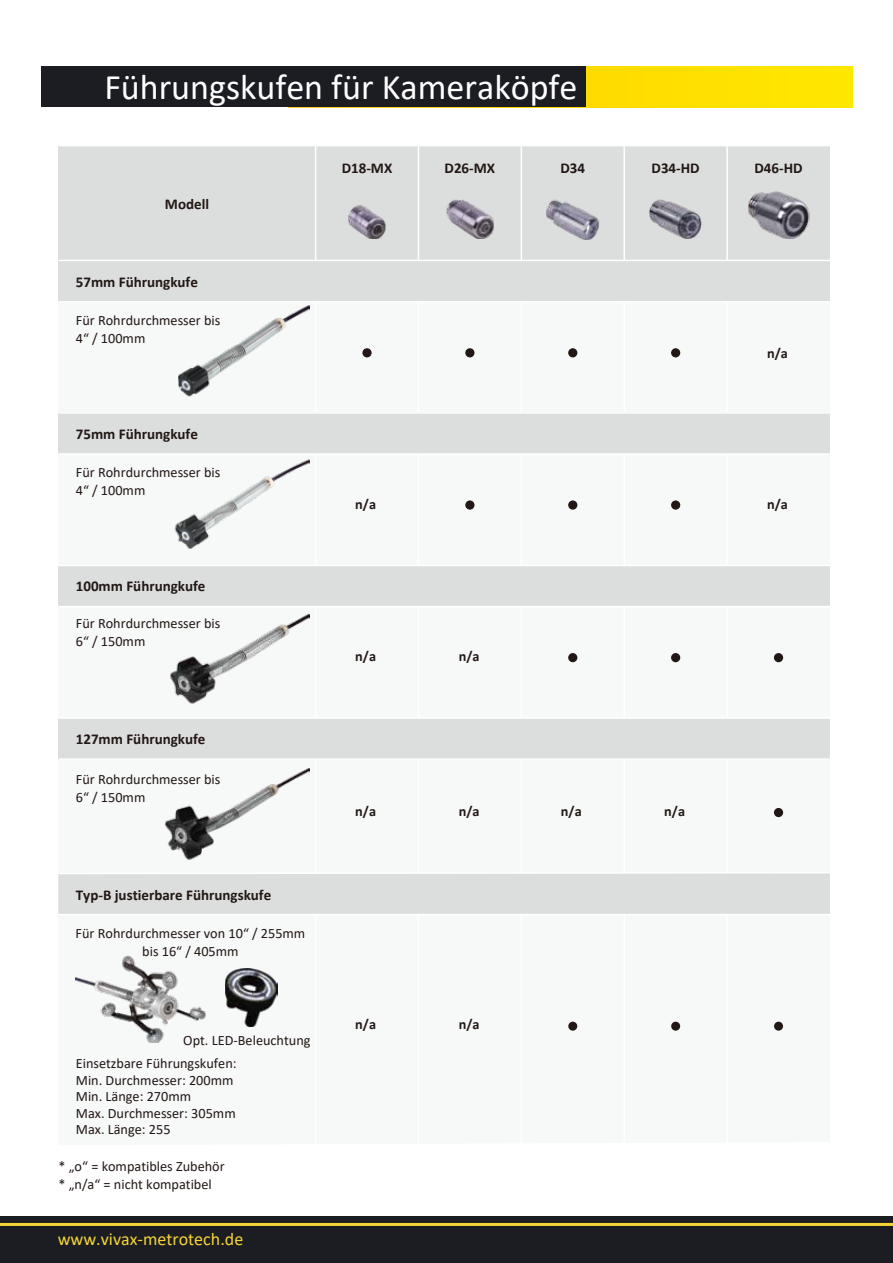
<style>
.page{position:relative;width:893px;height:1263px;background:#fff}
.page>*{position:absolute;margin:0;border:0;box-sizing:border-box;transform-origin:0 0}
.t1{font:36px "Calibri";color:#fff}
.t2{font:18px "Calibri";color:#f5d436}
.t3{font:700 15px "Calibri";color:#221815}
.t4{font:14.25px/18px "Calibri";color:#221815}
.t5{font:700 14.25px "Calibri";color:#221815}
</style>
<div class="page">
<div style="left:0;top:1217px;width:893px;height:46px;background:#1c1d23"></div>
<hr style="left:0;top:1223px;width:893px;height:3px;background:#f5d436">
<div style="left:289px;top:66px;width:563px;height:41px;background:#ffe100"></div>
<div style="left:41px;top:66px;width:544px;height:41px;background:#1c1d23"></div>
<div style="left:58px;top:146px;width:772px;height:114px;background:#dcdddd"></div>
<img style="left:225px;top:968px;width:53px;height:58px">
<img style="left:169px;top:613px;width:141px;height:91px">
<img style="left:164px;top:768px;width:146px;height:92px">
<img style="left:75px;top:955px;width:130px;height:88px">
<hr style="left:315px;top:146px;width:1px;height:999px;background:#fff">
<hr style="left:418px;top:146px;width:1px;height:999px;background:#fff">
<hr style="left:521px;top:146px;width:1px;height:999px;background:#fff">
<hr style="left:726px;top:146px;width:2px;height:999px;background:#fff">
<hr style="left:623px;top:146px;width:2px;height:999px;background:#fff">
<img style="left:178px;top:305px;width:132px;height:91px">
<img style="left:174px;top:460px;width:136px;height:88px">
<div style="left:362px;top:348px;width:10px;height:9px;background:#221815;border-radius:50%"></div>
<div style="left:465px;top:348px;width:9px;height:9px;background:#221815;border-radius:50%"></div>
<div style="left:568px;top:348px;width:9px;height:9px;background:#221815;border-radius:50%"></div>
<div style="left:568px;top:653px;width:9px;height:9px;background:#221815;border-radius:50%"></div>
<div style="left:671px;top:653px;width:9px;height:9px;background:#221815;border-radius:50%"></div>
<div style="left:774px;top:653px;width:9px;height:9px;background:#221815;border-radius:50%"></div>
<div style="left:774px;top:808px;width:9px;height:9px;background:#221815;border-radius:50%"></div>
<div style="left:568px;top:500px;width:9px;height:10px;background:#221815;border-radius:50%"></div>
<div style="left:465px;top:500px;width:9px;height:10px;background:#221815;border-radius:50%"></div>
<div style="left:671px;top:500px;width:9px;height:10px;background:#221815;border-radius:50%"></div>
<div style="left:671px;top:348px;width:9px;height:9px;background:#221815;border-radius:50%"></div>
<div style="left:568px;top:1022px;width:9px;height:9px;background:#221815;border-radius:50%"></div>
<div style="left:671px;top:1022px;width:9px;height:9px;background:#221815;border-radius:50%"></div>
<div style="left:774px;top:1022px;width:9px;height:9px;background:#221815;border-radius:50%"></div>
<div style="left:58px;top:261px;width:772px;height:41px;background:#dcdddd"></div>
<div style="left:58px;top:413px;width:772px;height:41px;background:#dcdddd"></div>
<div style="left:58px;top:565px;width:772px;height:42px;background:#dcdddd"></div>
<div style="left:58px;top:718px;width:772px;height:41px;background:#dcdddd"></div>
<hr style="left:58px;top:412px;width:772px;height:2px;background:#fff">
<hr style="left:58px;top:453px;width:772px;height:2px;background:#fff">
<hr style="left:58px;top:565px;width:772px;height:1px;background:#fff">
<hr style="left:58px;top:606px;width:772px;height:1px;background:#fff">
<hr style="left:58px;top:717px;width:772px;height:2px;background:#fff">
<hr style="left:58px;top:758px;width:772px;height:2px;background:#fff">
<div style="left:58px;top:873px;width:772px;height:41px;background:#dcdddd"></div>
<hr style="left:58px;top:301px;width:772px;height:1px;background:#fff">
<img style="left:348px;top:205px;width:38px;height:34px">
<img style="left:446px;top:199px;width:48px;height:40px">
<img style="left:546px;top:200px;width:53px;height:39px">
<img style="left:650px;top:200px;width:52px;height:39px">
<img style="left:748px;top:192px;width:61px;height:47px">
<h1 class="t1" style="left:104px;top:62px;width:475px">Führungskufen für Kameraköpfe</h1>
<p class="t3" style="left:165px;top:194px;width:46px">Modell</p>
<p class="t3" style="left:76px;top:271px;width:124px">57mm Führungkufe</p>
<p class="t4" style="left:76px;top:311px;width:146px">Für Rohrdurchmesser bis<br>4“ / 100mm</p>
<p class="t3" style="left:76px;top:423px;width:124px">75mm Führungkufe</p>
<p class="t4" style="left:76px;top:463px;width:146px">Für Rohrdurchmesser bis<br>4“ / 100mm</p>
<p class="t3" style="left:76px;top:576px;width:131px">100mm Führungkufe</p>
<p class="t4" style="left:76px;top:614px;width:146px">Für Rohrdurchmesser bis<br>6“ / 150mm</p>
<p class="t3" style="left:76px;top:729px;width:131px">127mm Führungkufe</p>
<p class="t4" style="left:76px;top:770px;width:146px">Für Rohrdurchmesser bis<br>6“ / 150mm</p>
<p class="t3" style="left:76px;top:884px;width:197px">Typ-B justierbare Führungskufe</p>
<p class="t4" style="left:76px;top:924px;width:231px;text-align:center">Für Rohrdurchmesser von 10“ / 255mm bis 16“ / 405mm</p>
<p class="t4" style="left:183px;top:1031px;width:129px">Opt. LED-Beleuchtung</p>
<p class="t4" style="left:76px;top:1055px;width:162px;line-height:16.5px">Einsetzbare Führungskufen:<br>Min. Durchmesser: 200mm<br>Min. Länge: 270mm<br>Max. Durchmesser: 305mm<br>Max. Länge: 255</p>
<p class="t4" style="left:58px;top:1157px;width:168px">* „o“ = kompatibles Zubehör * „n/a“ = nicht kompatibel</p>
<p class="t2" style="left:58px;top:1226px;width:187px">www.vivax-metrotech.de</p>
<p class="t3" style="left:342px;top:157px;width:52px">D18-MX</p>
<p class="t3" style="left:445px;top:157px;width:52px">D26-MX</p>
<p class="t3" style="left:560px;top:157px;width:26px">D34</p>
<p class="t3" style="left:652px;top:157px;width:50px">D34-HD</p>
<p class="t3" style="left:754px;top:157px;width:50px">D46-HD</p>
<p class="t5" style="left:767px;top:343px;width:22px">n/a</p>
<p class="t5" style="left:355px;top:494px;width:22px">n/a</p>
<p class="t5" style="left:767px;top:494px;width:22px">n/a</p>
<p class="t5" style="left:355px;top:646px;width:22px">n/a</p>
<p class="t5" style="left:459px;top:646px;width:22px">n/a</p>
<p class="t5" style="left:355px;top:801px;width:22px">n/a</p>
<p class="t5" style="left:459px;top:801px;width:22px">n/a</p>
<p class="t5" style="left:355px;top:1014px;width:22px">n/a</p>
<p class="t5" style="left:459px;top:1014px;width:22px">n/a</p>
<p class="t5" style="left:561px;top:801px;width:22px">n/a</p>
<p class="t5" style="left:664px;top:801px;width:22px">n/a</p>
</div>
